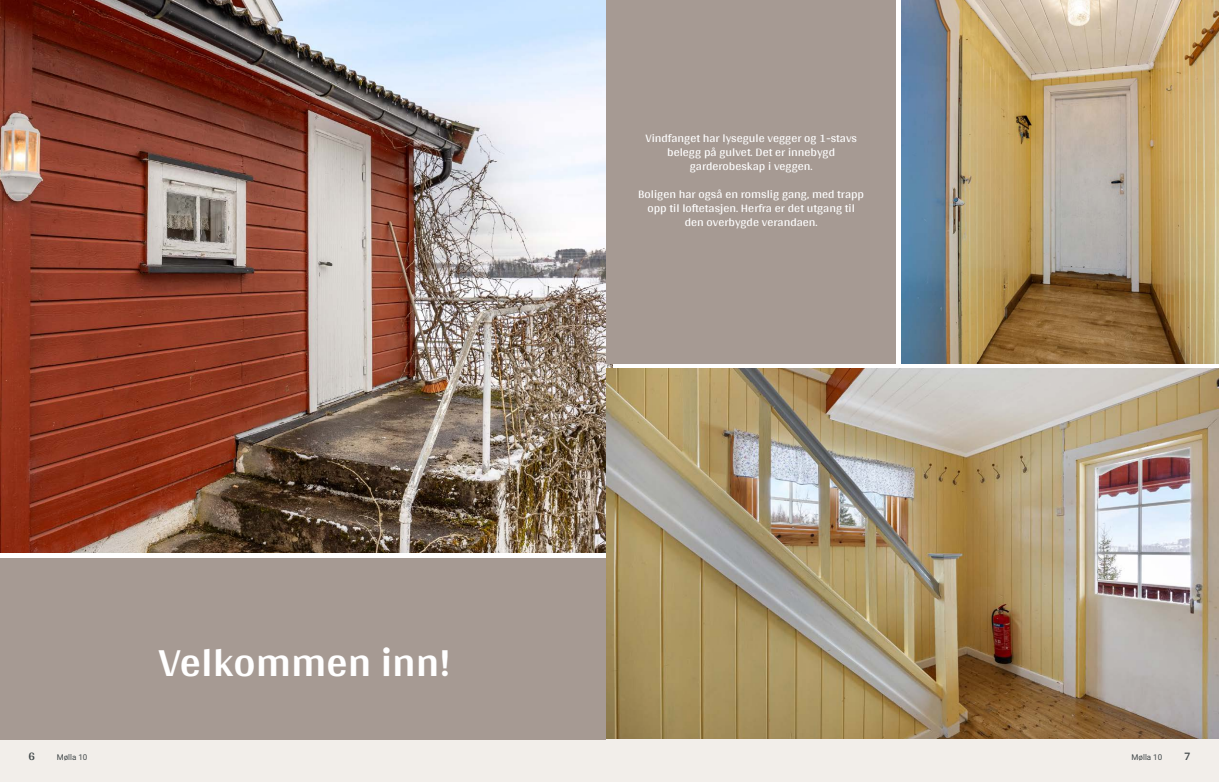
<style>
.page{position:relative;width:1219px;height:782px;background:#fff}
.page>*{position:absolute;margin:0;border:0;box-sizing:border-box;transform-origin:0 0}
.t1{font:700 42px "Arya";color:#fff}
.t2{font:12px/14px "Arya";color:#fff;text-align:center}
.t3{font:700 12px "Arya";color:#414749}
.t4{font:8px "Roboto Vitec";color:#414749}
</style>
<div class="page">
<img style="left:0;top:0;width:612px;height:552px">
<div style="left:0;top:739px;width:612px;height:42px;background:#f2eeea"></div>
<div style="left:0;top:558px;width:612px;height:181px;background:#a69a93"></div>
<img style="left:607px;top:369px;width:612px;height:370px">
<img style="left:901px;top:0;width:318px;height:363px">
<div style="left:607px;top:739px;width:612px;height:42px;background:#f2eeea"></div>
<div style="left:607px;top:0;width:289px;height:363px;background:#a69a93"></div>
<p class="t3" style="left:28px;top:749px;width:8px">6</p>
<p class="t4" style="left:57px;top:751px;width:32px">Mølla 10</p>
<h1 class="t1" style="left:158px;top:636px;width:294px">Velkommen inn!</h1>
<p class="t2" style="left:645px;top:130px;width:213px">Vindfanget har lysegule vegger og 1‑stavs belegg på gulvet. Det er innebygd garderobeskap i veggen.</p>
<p class="t2" style="left:638px;top:186px;width:227px">Boligen har også en romslig gang, med trapp opp til loftetasjen. Herfra er det utgang til den overbygde verandaen.</p>
<p class="t4" style="left:1131px;top:751px;width:32px">Mølla 10</p>
<p class="t3" style="left:1184px;top:749px;width:8px">7</p>
</div>
